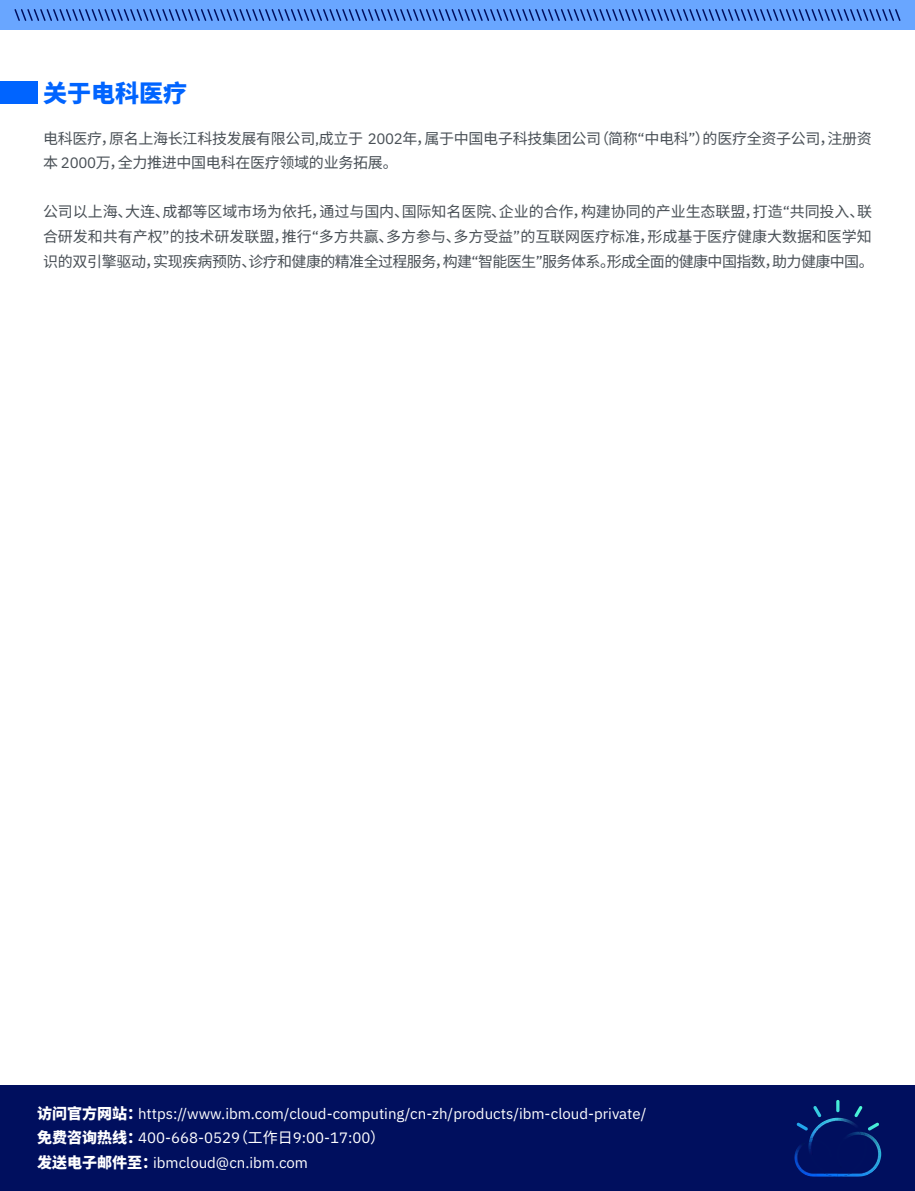
<style>
.page{position:relative;width:915px;height:1191px;background:#fff}
.page>*{position:absolute;margin:0;border:0;box-sizing:border-box;transform-origin:0 0}
.t1{font:900 24px "Noto Sans CJ Ksc";color:#0064ff}
.t2{font:15px/24.6px "Noto Sans CJ Ksc";letter-spacing:-.02em;color:#484f55}
.t3{font:15px/24.6px "IBM Plex Sans";color:#fff}
.s1{font-family:"IBM Plex Sans"}
.s2{font-family:"Noto Sans CJ Ksc";font-weight:900}
.s3{font-family:"Noto Sans CJ Ksc"}
</style>
<div class="page">
<div style="left:0;top:1085px;width:913px;height:106px;background:#000f5e"></div>
<svg style="left:796px;top:1100px;width:82px;height:31px"></svg>
<img style="left:794px;top:1145px;width:7px;height:16px">
<img style="left:867px;top:1133px;width:10px;height:35px">
<img style="left:809px;top:1117px;width:58px;height:56px">
<img style="left:808px;top:1138px;width:29px;height:38px">
<img style="left:837px;top:1131px;width:27px;height:45px">
<svg style="left:813px;top:1173px;width:25px;height:4px"></svg>
<div style="left:0;top:0;width:914px;height:30px;background:#69a6ff"></div>
<div style="left:0;top:81px;width:37px;height:23px;background:#0064ff"></div>
<svg style="left:14px;top:9px;width:887px;height:12px"></svg>
<h1 class="t1" style="left:43px;top:80px;width:145px">关于电科医疗</h1>
<p class="t2" style="left:43px;top:126px;width:830px">电科医疗，原名上海长江科技发展有限公司<span class="s1">,</span>成立于 <span class="s1">2002</span>年，属于中国电子科技集团公司（简称<span class="s1">“</span>中电科<span class="s1">”</span>）的医疗全资子公司，注册资本 <span class="s1">2000</span>万，全力推进中国电科在医疗领域的业务拓展。</p>
<p class="t2" style="left:43px;top:200px;width:832px">公司以上海、大连、成都等区域市场为依托，通过与国内、国际知名医院、企业的合作，构建协同的产业生态联盟，打造<span class="s1">“</span>共同投入、联合研发和共有产权<span class="s1">”</span>的技术研发联盟，推行<span class="s1">“</span>多方共赢、多方参与、多方受益<span class="s1">”</span>的互联网医疗标准，形成基于医疗健康大数据和医学知识的双引擎驱动，实现疾病预防、诊疗和健康的精准全过程服务，构建<span class="s1">“</span>智能医生<span class="s1">”</span>服务体系。形成全面的健康中国指数，助力健康中国。</p>
<p class="t3" style="left:37px;top:1099px;width:610px"><span class="s2">访问官方网站：</span>https://www.ibm.com/cloud-computing/cn-zh/products/ibm-cloud-private/<span class="s2">免费咨询热线：</span>400-668-0529<span class="s3">（工作日</span>9:00-17:00<span class="s3">）<br></span><span class="s2">发送电子邮件至：</span>ibmcloud@cn.ibm.com</p>
</div>
